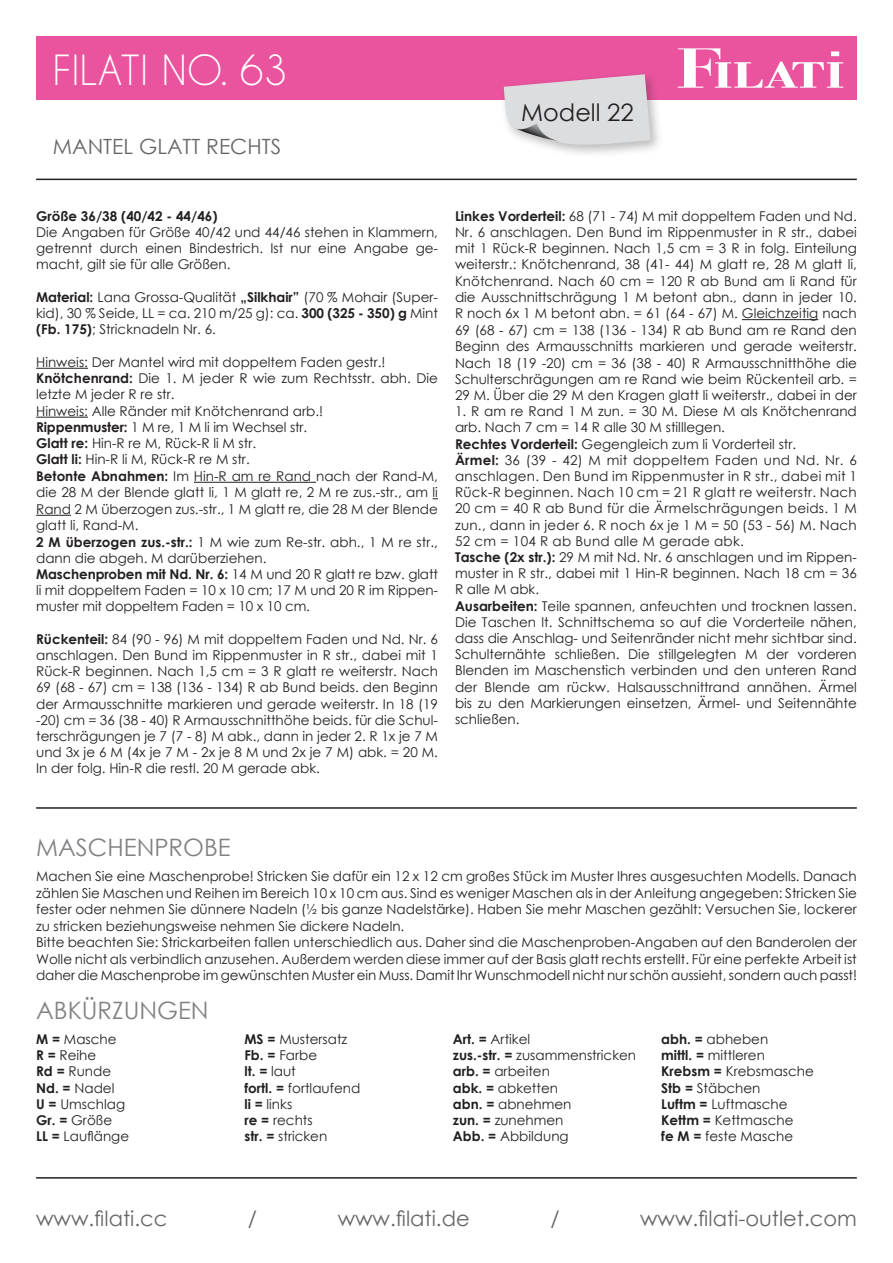
<style>
.page{position:relative;width:893px;height:1263px;background:#fff}
.page>*{position:absolute;margin:0;border:0;box-sizing:border-box;transform-origin:0 0}
.t1{font:39px "Caviar Dreams";color:#fff}
.t2{font:24px "Century Gothic";color:#808285}
.t3{font:24px "Century Gothic";color:#231f20}
.t4{font:21px "Century Gothic";color:#67676a}
.t5{font:13.5px/16.2px "Century Gothic";color:#231f20}
.t6{font:700 13.5px "Century Gothic";color:#231f20}
.s1{font-weight:700}
</style>
<div class="page">
<hr style="left:36px;top:1177px;width:821px;height:1px;background:#231f20">
<hr style="left:36px;top:179px;width:821px;height:1px;background:#231f20">
<div style="left:36px;top:36px;width:821px;height:64px;background:#ea549f"></div>
<svg style="left:678px;top:48px;width:165px;height:40px"></svg>
<div style="left:499px;top:70px;width:165px;height:88px;background:#231f20;opacity:.3"></div>
<svg style="left:504px;top:74px;width:147px;height:76px;background:#dcced7"></svg>
<hr style="left:36px;top:368px;width:52px;height:1px;background:#231f20">
<hr style="left:36px;top:417px;width:52px;height:1px;background:#231f20">
<hr style="left:194px;top:482px;width:122px;height:1px;background:#231f20">
<hr style="left:36px;top:515px;width:35px;height:1px;background:#231f20">
<hr style="left:742px;top:319px;width:76px;height:1px;background:#231f20">
<hr style="left:36px;top:807px;width:821px;height:2px;background:#231f20">
<h1 class="t1" style="left:53px;top:47px;width:236px">FILATI NO. 63</h1>
<h3 class="t4" style="left:53px;top:131px;width:230px">MANTEL GLATT RECHTS</h3>
<h2 class="t3" style="left:521px;top:96px;width:114px">Modell 22</h2>
<p class="t6" style="left:36px;top:206px;width:183px">Größe 36/38 (40/42 - 44/46)</p>
<p class="t5" style="left:36px;top:224px;width:403px;text-align:justify">Die Angaben für Größe 40/42 und 44/46 stehen in Klammern, getrennt durch einen Bindestrich. Ist nur eine Angabe ge&shy;macht, gilt sie für alle Größen.</p>
<p class="t5" style="left:36px;top:289px;width:403px;text-align:justify"><span class="s1">Material:</span> Lana Grossa-Qualität <span class="s1">„Silkhair”</span> (70 % Mohair (Super&shy;kid), 30 % Seide, LL = ca. 210 m/25 g): ca. <span class="s1">300 (325 - 350) g</span> Mint <span class="s1">(Fb. 175)</span>; Stricknadeln Nr. 6.</p>
<p class="t5" style="left:36px;top:354px;width:403px">Hinweis: Der Mantel wird mit doppeltem Faden gestr.!<br><span class="s1">Knötchenrand:</span> Die 1. M jeder R wie zum Rechtsstr. abh. Die letzte M jeder R re str.<br>Hinweis: Alle Ränder mit Knötchenrand arb.!<br><span class="s1">Rippenmuster:</span> 1 M re, 1 M li im Wechsel str.<br><span class="s1">Glatt re:</span> Hin-R re M, Rück-R li M str.<br><span class="s1">Glatt li:</span> Hin-R li M, Rück-R re M str.<br><span class="s1">Betonte Abnahmen:</span> Im Hin-R am re Rand nach der Rand-M, die 28 M der Blende glatt li, 1 M glatt re, 2 M re zus.-str., am li Rand 2 M überzogen zus.-str., 1 M glatt re, die 28 M der Blende glatt li, Rand-M.<br><span class="s1">2 M überzogen zus.-str.:</span> 1 M wie zum Re-str. abh., 1 M re str., dann die abgeh. M darüberziehen.<br><span class="s1">Maschenproben mit Nd. Nr. 6:</span> 14 M und 20 R glatt re bzw. glatt li mit doppeltem Faden = 10 x 10 cm; 17 M und 20 R im Rippen&shy;muster mit doppeltem Faden = 10 x 10 cm.</p>
<p class="t5" style="left:36px;top:631px;width:403px;text-align:justify"><span class="s1">Rückenteil:</span> 84 (90 - 96) M mit doppeltem Faden und Nd. Nr. 6 anschlagen. Den Bund im Rippenmuster in R str., dabei mit 1<br>Rück-R beginnen. Nach 1,5 cm = 3 R glatt re weiterstr. Nach 69 (68 - 67) cm = 138 (136 - 134) R ab Bund beids. den Beginn der Armausschnitte markieren und gerade weiterstr. In 18 (19 -20) cm = 36 (38 - 40) R Armausschnitthöhe beids. für die Schul&shy;terschrägungen je 7 (7 - 8) M abk., dann in jeder 2. R 1x je 7 M und 3x je 6 M (4x je 7 M - 2x je 8 M und 2x je 7 M) abk. = 20 M.<br>In der folg. Hin-R die restl. 20 M gerade abk.</p>
<p class="t5" style="left:455px;top:208px;width:403px;text-align:justify"><span class="s1">Linkes Vorderteil:</span> 68 (71 - 74) M mit doppeltem Faden und Nd.<br>Nr. 6 anschlagen. Den Bund im Rippenmuster in R str., dabei mit 1 Rück-R beginnen. Nach 1,5 cm = 3 R in folg. Einteilung weiterstr.: Knötchenrand, 38 (41- 44) M glatt re, 28 M glatt li, Knötchenrand. Nach 60 cm = 120 R ab Bund am li Rand für die Ausschnittschrägung 1 M betont abn., dann in jeder 10.<br>R noch 6x 1 M betont abn. = 61 (64 - 67) M. Gleichzeitig nach 69 (68 - 67) cm = 138 (136 - 134) R ab Bund am re Rand den Beginn des Armausschnitts markieren und gerade weiterstr.<br>Nach 18 (19 -20) cm = 36 (38 - 40) R Armausschnitthöhe die Schulterschrägungen am re Rand wie beim Rückenteil arb. = 29 M. Über die 29 M den Kragen glatt li weiterstr., dabei in der</p>
<p class="t5" style="left:455px;top:403px;width:403px">1. R am re Rand 1 M zun. = 30 M. Diese M als Knötchenrand arb. Nach 7 cm = 14 R alle 30 M stilllegen.<br><span class="s1">Rechtes Vorderteil:</span> Gegengleich zum li Vorderteil str.<br><span class="s1">Ärmel:</span> 36 (39 - 42) M mit doppeltem Faden und Nd. Nr. 6 anschlagen. Den Bund im Rippenmuster in R str., dabei mit 1<br>Rück-R beginnen. Nach 10 cm = 21 R glatt re weiterstr. Nach 20 cm = 40 R ab Bund für die Ärmelschrägungen beids. 1 M zun., dann in jeder 6. R noch 6x je 1 M = 50 (53 - 56) M. Nach 52 cm = 104 R ab Bund alle M gerade abk.<br><span class="s1">Tasche (2x str.):</span> 29 M mit Nd. Nr. 6 anschlagen und im Rippen&shy;muster in R str., dabei mit 1 Hin-R beginnen. Nach 18 cm = 36<br>R alle M abk.<br><span class="s1">Ausarbeiten:</span> Teile spannen, anfeuchten und trocknen lassen.<br>Die Taschen lt. Schnittschema so auf die Vorderteile nähen, dass die Anschlag- und Seitenränder nicht mehr sichtbar sind.<br>Schulternähte schließen. Die stillgelegten M der vorderen Blenden im Maschenstich verbinden und den unteren Rand der Blende am rückw. Halsausschnittrand annähen. Ärmel bis zu den Markierungen einsetzen, Ärmel- und Seitennähte schließen.</p>
<h2 class="t2" style="left:36px;top:831px;width:196px">MASCHENPROBE</h2>
<p class="t5" style="left:36px;top:868px;width:822px">Machen Sie eine Maschenprobe! Stricken Sie dafür ein 12 x 12 cm großes Stück im Muster Ihres ausgesuchten Modells. Danach zählen Sie Maschen und Reihen im Bereich 10 x 10 cm aus. Sind es weniger Maschen als in der Anleitung angegeben: Stricken Sie fester oder nehmen Sie dünnere Nadeln (½ bis ganze Nadelstärke). Haben Sie mehr Maschen gezählt: Versuchen Sie, lockerer zu stricken beziehungsweise nehmen Sie dickere Nadeln.<br>Bitte beachten Sie: Strickarbeiten fallen unterschiedlich aus. Daher sind die Maschenproben-Angaben auf den Banderolen der Wolle nicht als verbindlich anzusehen. Außerdem werden diese immer auf der Basis glatt rechts erstellt. Für eine perfekte Arbeit ist daher die Maschenprobe im gewünschten Muster ein Muss. Damit Ihr Wunschmodell nicht nur schön aussieht, sondern auch passt!</p>
<h2 class="t2" style="left:36px;top:994px;width:174px">ABKÜRZUNGEN</h2>
<p class="t5" style="left:36px;top:1031px;width:95px"><span class="s1">M =</span> Masche<br><span class="s1">R =</span> Reihe<br><span class="s1">Rd =</span> Runde<br><span class="s1">Nd. =</span> Nadel<br><span class="s1">U =</span> Umschlag<br><span class="s1">Gr. =</span> Größe<br><span class="s1">LL =</span> Lauflänge</p>
<p class="t5" style="left:244px;top:1031px;width:117px"><span class="s1">MS =</span> Mustersatz<br><span class="s1">Fb. =</span> Farbe<br><span class="s1">lt. =</span> laut<br><span class="s1">fortl. =</span> fortlaufend <span class="s1">li =</span> links<br><span class="s1">re =</span> rechts<br><span class="s1">str. =</span> stricken</p>
<p class="t5" style="left:453px;top:1031px;width:185px"><span class="s1">Art. =</span> Artikel<br><span class="s1">zus.-str. =</span> zusammenstricken <span class="s1">arb. =</span> arbeiten<br><span class="s1">abk. =</span> abketten<br><span class="s1">abn. =</span> abnehmen<br><span class="s1">zun. =</span> zunehmen<br><span class="s1">Abb. =</span> Abbildung</p>
<p class="t5" style="left:661px;top:1031px;width:154px"><span class="s1">abh. =</span> abheben<br><span class="s1">mittl. =</span> mittleren<br><span class="s1">Krebsm =</span> Krebsmasche<br><span class="s1">Stb =</span> Stäbchen<br><span class="s1">Luftm =</span> Luftmasche<br><span class="s1">Kettm =</span> Kettmasche<br><span class="s1">fe M =</span> feste Masche</p>
<h3 class="t4" style="left:36px;top:1204px;width:133px">www.filati.cc</h3>
<h3 class="t4" style="left:248px;top:1204px;width:11px">/</h3>
<h3 class="t4" style="left:338px;top:1204px;width:134px">www.filati.de</h3>
<h3 class="t4" style="left:550px;top:1204px;width:11px">/</h3>
<h3 class="t4" style="left:640px;top:1204px;width:218px">www.filati-outlet.com</h3>
</div>
